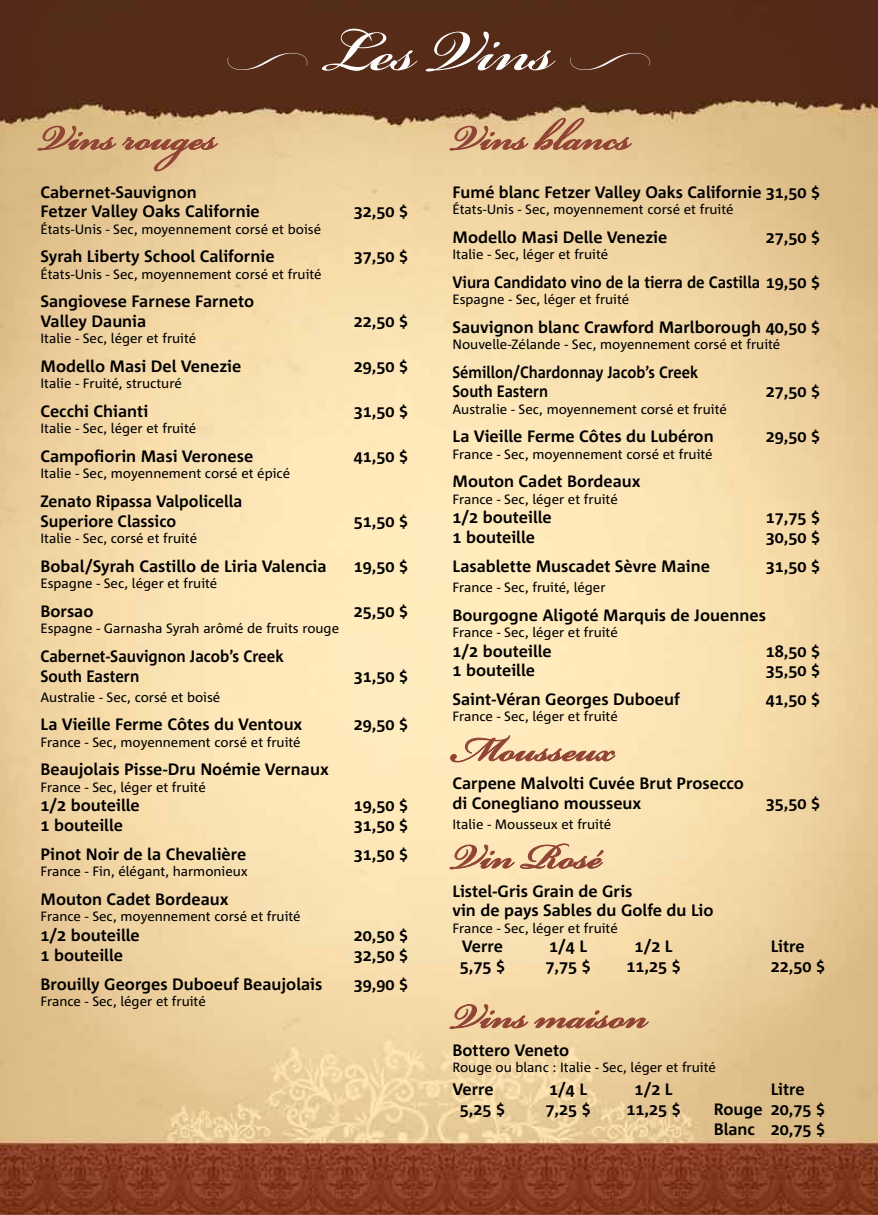
<style>
.page{position:relative;width:878px;height:1215px;background:#fff}
.page>*{position:absolute;margin:0;border:0;box-sizing:border-box;transform-origin:0 0}
.t1{font:90px "Bickham Script MM 700";color:#fff}
.t2{font:54px "Bickham Script MM 700";color:#914436}
.t3{font:36px "Bickham Script MM Or 700";color:#fff}
.t4{font:700 16.5px/19.8px "Corpid";color:#000}
.t5{font:700 16.5px "Corpid";color:#000;scale:.92 1}
.t6{font:700 16.5px/19.8px "Corpid";color:#000;scale:.9 1}
.t7{font:700 16.5px/19.8px "Corpid";color:#000;scale:.93 1}
.t8{font:13.5px "Corpid";color:#000}
</style>
<div class="page">
<img style="left:0;top:0;width:878px;height:1215px">
<svg style="left:37px;top:126px;width:79px;height:24px;background:#c99e72"></svg>
<svg style="left:122px;top:137px;width:96px;height:34px;background:#d5ae81"></svg>
<svg style="left:449px;top:118px;width:182px;height:32px;background:#d5ac82"></svg>
<svg style="left:450px;top:735px;width:165px;height:27px;background:#e8c7a0"></svg>
<svg style="left:449px;top:845px;width:65px;height:24px;background:#e1bd97"></svg>
<svg style="left:520px;top:844px;width:83px;height:25px;background:#e0bc95"></svg>
<svg style="left:449px;top:1004px;width:79px;height:25px;background:#dcb58b"></svg>
<svg style="left:534px;top:1010px;width:114px;height:18px;background:#d8b087"></svg>
<h3 class="t3" style="left:225px;top:43px;width:86px">0</h3>
<h1 class="t1" style="left:318px;top:2px;width:238px">Les Vins</h1>
<h3 class="t3" style="left:568px;top:43px;width:86px">0</h3>
<h2 class="t2" style="left:40px;top:109px;width:178px">Vins rouges</h2>
<p class="t4" style="left:40px;top:182px;width:221px">Cabernet-Sauvignon<br>Fetzer Valley Oaks Californie</p>
<p class="t4" style="left:354px;top:202px;width:56px">32,50 $</p>
<p class="t8" style="left:40px;top:222px;width:282px">États-Unis - Sec, moyennement corsé et boisé</p>
<p class="t4" style="left:40px;top:247px;width:235px">Syrah Liberty School Californie</p>
<p class="t4" style="left:354px;top:247px;width:51px">37,50 $</p>
<p class="t8" style="left:40px;top:267px;width:283px">États-Unis - Sec, moyennement corsé et fruité</p>
<p class="t4" style="left:40px;top:292px;width:215px">Sangiovese Farnese Farneto<br>Valley Daunia</p>
<p class="t4" style="left:354px;top:312px;width:56px">22,50 $</p>
<p class="t8" style="left:40px;top:331px;width:157px">Italie - Sec, léger et fruité</p>
<p class="t4" style="left:40px;top:357px;width:202px">Modello Masi Del Venezie</p>
<p class="t4" style="left:354px;top:357px;width:56px">29,50 $</p>
<p class="t8" style="left:40px;top:376px;width:143px">Italie - Fruité, structuré</p>
<p class="t4" style="left:40px;top:402px;width:109px">Cecchi Chianti</p>
<p class="t4" style="left:354px;top:402px;width:56px">31,50 $</p>
<p class="t8" style="left:40px;top:421px;width:157px">Italie - Sec, léger et fruité</p>
<p class="t4" style="left:40px;top:447px;width:214px">Campofiorin Masi Veronese</p>
<p class="t4" style="left:354px;top:447px;width:56px">41,50 $</p>
<p class="t8" style="left:40px;top:466px;width:251px">Italie - Sec, moyennement corsé et épicé</p>
<p class="t4" style="left:40px;top:492px;width:203px">Zenato Ripassa Valpolicella<br>Superiore Classico</p>
<p class="t4" style="left:353px;top:512px;width:56px">51,50 $</p>
<p class="t8" style="left:40px;top:531px;width:158px">Italie - Sec, corsé et fruité</p>
<p class="t4" style="left:40px;top:557px;width:287px">Bobal/Syrah Castillo de Liria Valencia</p>
<p class="t4" style="left:354px;top:557px;width:56px">19,50 $</p>
<p class="t8" style="left:40px;top:576px;width:178px">Espagne - Sec, léger et fruité</p>
<p class="t4" style="left:40px;top:602px;width:54px">Borsao</p>
<p class="t4" style="left:354px;top:602px;width:56px">25,50 $</p>
<p class="t8" style="left:40px;top:621px;width:300px">Espagne - Garnasha Syrah arômé de fruits rouge</p>
<p class="t7" style="left:40px;top:647px;width:263px">Cabernet-Sauvignon Jacob’s Creek<br>South Eastern</p>
<p class="t4" style="left:354px;top:666px;width:51px">31,50 $</p>
<p class="t8" style="left:40px;top:690px;width:181px">Australie - Sec, corsé et boisé</p>
<p class="t4" style="left:40px;top:715px;width:263px">La Vieille Ferme Côtes du Ventoux</p>
<p class="t4" style="left:354px;top:715px;width:56px">29,50 $</p>
<p class="t8" style="left:40px;top:735px;width:262px">France - Sec, moyennement corsé et fruité</p>
<p class="t4" style="left:40px;top:760px;width:290px">Beaujolais Pisse-Dru Noémie Vernaux</p>
<p class="t8" style="left:40px;top:780px;width:167px">France - Sec, léger et fruité</p>
<p class="t4" style="left:40px;top:796px;width:94px">1/2 bouteille</p>
<p class="t4" style="left:354px;top:796px;width:56px">19,50 $</p>
<p class="t4" style="left:40px;top:816px;width:84px">1 bouteille</p>
<p class="t4" style="left:354px;top:816px;width:56px">31,50 $</p>
<p class="t4" style="left:40px;top:845px;width:207px">Pinot Noir de la Chevalière</p>
<p class="t4" style="left:354px;top:845px;width:56px">31,50 $</p>
<p class="t8" style="left:40px;top:864px;width:205px">France - Fin, élégant, harmonieux</p>
<p class="t4" style="left:40px;top:890px;width:190px">Mouton Cadet Bordeaux</p>
<p class="t8" style="left:40px;top:909px;width:262px">France - Sec, moyennement corsé et fruité</p>
<p class="t4" style="left:40px;top:926px;width:101px">1/2 bouteille</p>
<p class="t4" style="left:354px;top:926px;width:56px">20,50 $</p>
<p class="t4" style="left:40px;top:945px;width:84px">1 bouteille</p>
<p class="t4" style="left:354px;top:945px;width:51px">32,50 $</p>
<p class="t4" style="left:40px;top:974px;width:283px">Brouilly Georges Duboeuf Beaujolais</p>
<p class="t4" style="left:354px;top:974px;width:51px">39,90 $</p>
<p class="t8" style="left:40px;top:994px;width:167px">France - Sec, léger et fruité</p>
<h2 class="t2" style="left:452px;top:109px;width:180px">Vins blancs</h2>
<p class="t4" style="left:452px;top:182px;width:369px">Fumé blanc Fetzer Valley Oaks Californie 31,50 $</p>
<p class="t8" style="left:452px;top:202px;width:283px">États-Unis - Sec, moyennement corsé et fruité</p>
<p class="t4" style="left:452px;top:227px;width:216px">Modello Masi Delle Venezie</p>
<p class="t4" style="left:765px;top:227px;width:56px">27,50 $</p>
<p class="t8" style="left:452px;top:247px;width:157px">Italie - Sec, léger et fruité</p>
<p class="t5" style="left:452px;top:273px;width:401px">Viura Candidato vino de la tierra de Castilla 19,50 $</p>
<p class="t8" style="left:452px;top:292px;width:178px">Espagne - Sec, léger et fruité</p>
<p class="t4" style="left:452px;top:317px;width:364px">Sauvignon blanc Crawford Marlborough 40,50 $</p>
<p class="t8" style="left:452px;top:337px;width:329px">Nouvelle-Zélande - Sec, moyennement corsé et fruité</p>
<p class="t6" style="left:452px;top:362px;width:274px">Sémillon/Chardonnay Jacob’s Creek<br>South Eastern</p>
<p class="t4" style="left:765px;top:382px;width:51px">27,50 $</p>
<p class="t8" style="left:452px;top:402px;width:276px">Australie - Sec, moyennement corsé et fruité</p>
<p class="t4" style="left:452px;top:427px;width:263px">La Vieille Ferme Côtes du Lubéron</p>
<p class="t4" style="left:765px;top:427px;width:51px">29,50 $</p>
<p class="t8" style="left:452px;top:447px;width:262px">France - Sec, moyennement corsé et fruité</p>
<p class="t4" style="left:452px;top:472px;width:190px">Mouton Cadet Bordeaux</p>
<p class="t8" style="left:452px;top:492px;width:167px">France - Sec, léger et fruité</p>
<p class="t4" style="left:452px;top:508px;width:94px">1/2 bouteille</p>
<p class="t4" style="left:765px;top:508px;width:56px">17,75 $</p>
<p class="t4" style="left:452px;top:528px;width:84px">1 bouteille</p>
<p class="t4" style="left:765px;top:528px;width:56px">30,50 $</p>
<p class="t4" style="left:452px;top:557px;width:259px">Lasablette Muscadet Sèvre Maine</p>
<p class="t4" style="left:765px;top:557px;width:56px">31,50 $</p>
<p class="t8" style="left:452px;top:580px;width:154px">France - Sec, fruité, léger</p>
<p class="t4" style="left:452px;top:605px;width:315px">Bourgogne Aligoté Marquis de Jouennes</p>
<p class="t8" style="left:452px;top:625px;width:167px">France - Sec, léger et fruité</p>
<p class="t4" style="left:452px;top:641px;width:101px">1/2 bouteille</p>
<p class="t4" style="left:765px;top:641px;width:56px">18,50 $</p>
<p class="t4" style="left:452px;top:661px;width:84px">1 bouteille</p>
<p class="t4" style="left:765px;top:661px;width:56px">35,50 $</p>
<p class="t4" style="left:452px;top:690px;width:229px">Saint-Véran Georges Duboeuf</p>
<p class="t4" style="left:765px;top:690px;width:51px">41,50 $</p>
<p class="t8" style="left:452px;top:709px;width:167px">France - Sec, léger et fruité</p>
<h2 class="t2" style="left:452px;top:720px;width:164px">Mousseux</h2>
<p class="t4" style="left:452px;top:774px;width:293px">Carpene Malvolti Cuvée Brut Prosecco di Conegliano mousseux</p>
<p class="t4" style="left:765px;top:794px;width:56px">35,50 $</p>
<p class="t8" style="left:452px;top:817px;width:160px">Italie - Mousseux et fruité</p>
<h2 class="t2" style="left:452px;top:827px;width:151px">Vin Rosé</h2>
<p class="t4" style="left:452px;top:881px;width:262px">Listel-Gris Grain de Gris<br>vin de pays Sables du Golfe du Lio</p>
<p class="t8" style="left:452px;top:921px;width:167px">France - Sec, léger et fruité</p>
<p class="t4" style="left:462px;top:937px;width:43px">Verre</p>
<p class="t4" style="left:549px;top:937px;width:40px">1/4 L</p>
<p class="t4" style="left:634px;top:937px;width:40px">1/2 L</p>
<p class="t4" style="left:770px;top:937px;width:35px">Litre</p>
<p class="t4" style="left:460px;top:957px;width:47px">5,75 $</p>
<p class="t4" style="left:545px;top:957px;width:47px">7,75 $</p>
<p class="t4" style="left:626px;top:957px;width:56px">11,25 $</p>
<p class="t4" style="left:770px;top:957px;width:56px">22,50 $</p>
<h2 class="t2" style="left:452px;top:987px;width:196px">Vins maison</h2>
<p class="t4" style="left:452px;top:1041px;width:118px">Bottero Veneto</p>
<p class="t8" style="left:452px;top:1060px;width:265px">Rouge ou blanc : Italie - Sec, léger et fruité</p>
<p class="t4" style="left:452px;top:1080px;width:43px">Verre</p>
<p class="t4" style="left:549px;top:1080px;width:40px">1/4 L</p>
<p class="t4" style="left:634px;top:1080px;width:40px">1/2 L</p>
<p class="t4" style="left:770px;top:1080px;width:35px">Litre</p>
<p class="t4" style="left:460px;top:1100px;width:47px">5,25 $</p>
<p class="t4" style="left:545px;top:1100px;width:47px">7,25 $</p>
<p class="t4" style="left:626px;top:1100px;width:56px">11,25 $</p>
<p class="t4" style="left:713px;top:1100px;width:113px">Rouge 20,75 $<br>Blanc 20,75 $</p>
</div>
